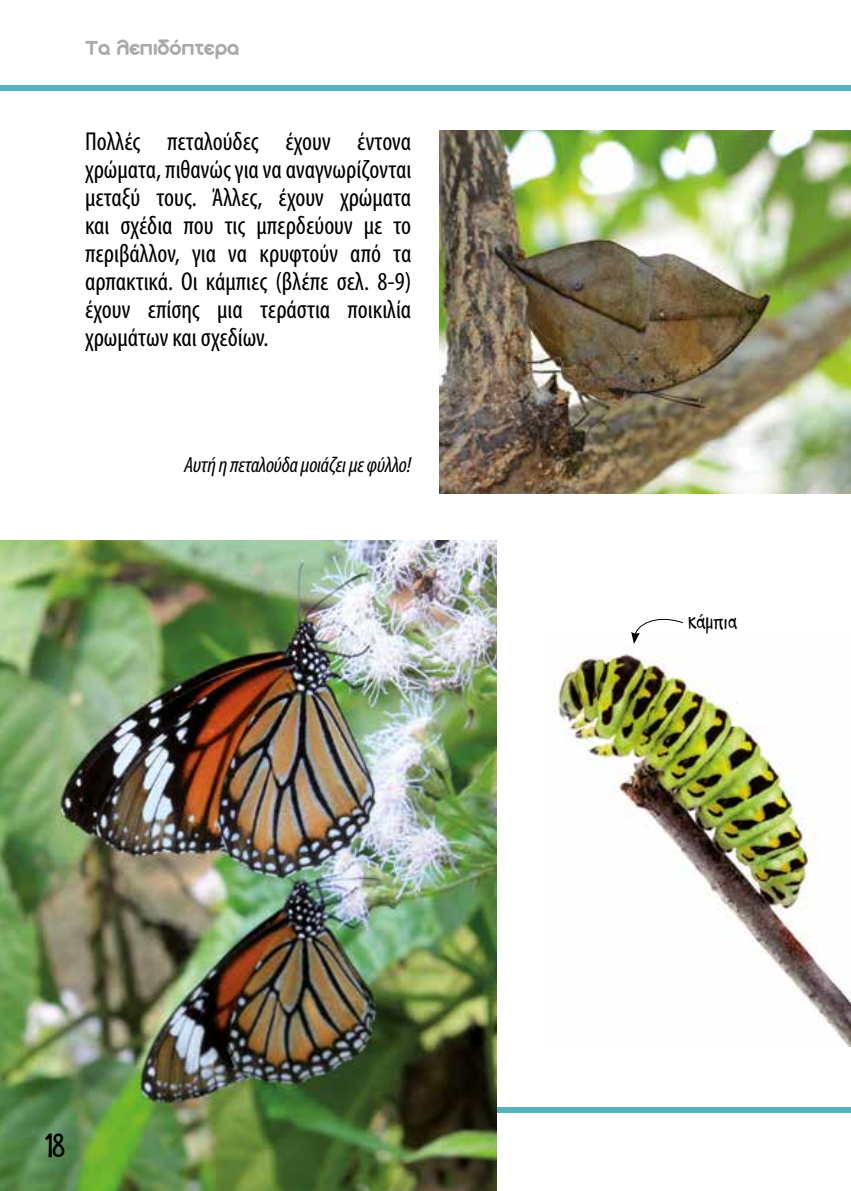
<style>
.page{position:relative;width:851px;height:1191px;background:#fff}
.page>*{position:absolute;margin:0;border:0;box-sizing:border-box;transform-origin:0 0}
.t1{font:condensed 26px/28px "Myriad Pro";color:#000;text-align:justify}
.t2{font:24px "KG She Persisted";color:#000}
.t3{font:italic condensed 22px "Myriad Pro";letter-spacing:-.01em;color:#000}
.t4{font:22px "Aka Acid GR Soft Ice Cream";color:#aaa}
.t5{font:20.4px "PF Sugar";color:#000}
</style>
<div class="page">
<img style="left:554px;top:653px;width:296px;height:393px">
<div style="left:0;top:85px;width:850px;height:5px;background:#56b1bf"></div>
<div style="left:0;top:1107px;width:850px;height:5px;background:#56b1bf"></div>
<img style="left:439px;top:130px;width:411px;height:363px">
<img style="left:0;top:540px;width:496px;height:651px">
<svg style="left:631px;top:618px;width:52px;height:26px"></svg>
<p class="t4" style="left:85px;top:37px;width:156px">Τα λεπιδόπτερα</p>
<p class="t1" style="left:85px;top:127px;width:328px">Πολλές πεταλούδες έχουν έντονα χρώματα, πιθανώς για να αναγνωρίζονται μεταξύ τους. Άλλες, έχουν χρώματα και σχέδια που τις μπερδεύουν με το περιβάλλον, για να κρυφτούν από τα αρπακτικά. Οι κάμπιες (βλέπε σελ. 8-9) έχουν επίσης μια τεράστια ποικιλία χρωμάτων και σχεδίων.</p>
<p class="t3" style="left:184px;top:451px;width:229px">Αυτή η πεταλούδα μοιάζει με φύλλο!</p>
<p class="t2" style="left:45px;top:1127px;width:21px">18</p>
<p class="t5" style="left:688px;top:610px;width:51px">κάμπια</p>
</div>
